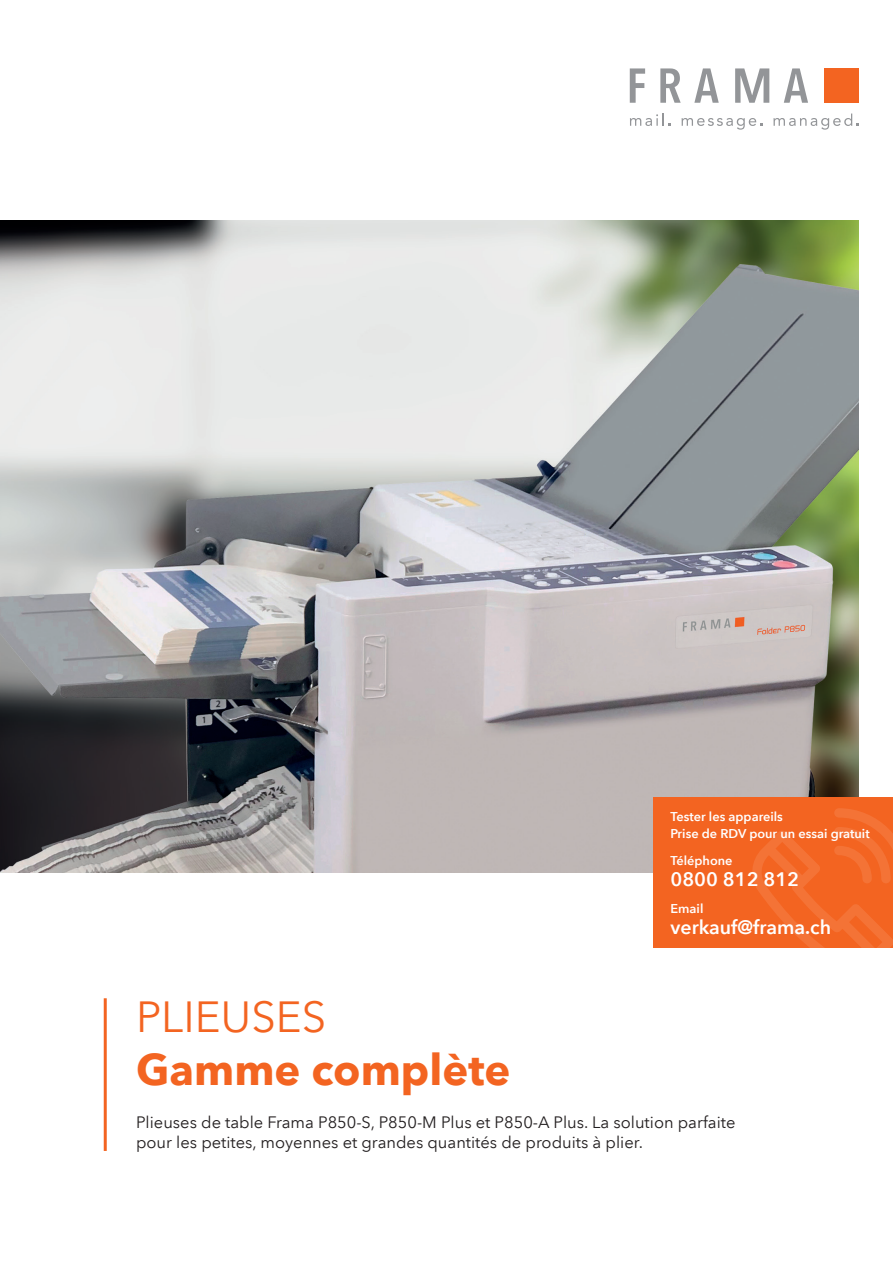
<style>
.page{position:relative;width:893px;height:1263px;background:#fff}
.page>*{position:absolute;margin:0;border:0;box-sizing:border-box;transform-origin:0 0}
.Überschrift{font:700 43.5px "Avenir Next LT Pro";color:#f36421}
.Überschrift-2{font:43.5px "Avenir Next LT Pro";color:#f36421}
.Fliesstext{font:600 19.5px "Avenir Next LT Pro";color:#fff}
.t1{font:16.5px/19.8px "Avenir Next LT Pro";color:#231f20}
.Fliesstext-2{font:600 12.75px "Avenir Next LT Pro";color:#fff}
</style>
<div class="page">
<img style="left:0;top:220px;width:859px;height:653px">
<div style="left:824px;top:68px;width:35px;height:35px;background:#f36421"></div>
<svg style="left:630px;top:68px;width:15px;height:35px"></svg>
<svg style="left:660px;top:68px;width:21px;height:35px"></svg>
<svg style="left:694px;top:68px;width:25px;height:35px"></svg>
<svg style="left:784px;top:68px;width:24px;height:35px"></svg>
<svg style="left:735px;top:68px;width:34px;height:35px"></svg>
<svg style="left:630px;top:114px;width:41px;height:12px"></svg>
<svg style="left:682px;top:118px;width:80px;height:12px"></svg>
<svg style="left:773px;top:114px;width:86px;height:16px"></svg>
<hr style="left:104px;top:998px;width:3px;height:153px;background:#f36421">
<div style="left:653px;top:797px;width:240px;height:151px;background:#f36421"></div>
<svg style="left:752px;top:808px;width:141px;height:140px"></svg>
<p class="Fliesstext-2" style="left:670px;top:809px;width:114px">Tester les appareils</p>
<p class="Fliesstext-2" style="left:670px;top:825px;width:201px">Prise de RDV pour un essai gratuit</p>
<p class="Fliesstext-2" style="left:670px;top:852px;width:64px">Téléphone</p>
<p class="Fliesstext" style="left:670px;top:867px;width:130px">0800 812 812</p>
<p class="Fliesstext-2" style="left:670px;top:900px;width:34px">Email</p>
<p class="Fliesstext" style="left:670px;top:915px;width:162px">verkauf@frama.ch</p>
<p class="Überschrift-2" style="left:136px;top:991px;width:192px">PLIEUSES</p>
<p class="Überschrift" style="left:136px;top:1042px;width:376px">Gamme complète</p>
<p class="t1" style="left:136px;top:1112px;width:601px">Plieuses de table Frama P850-S, P850-M Plus et P850-A Plus. La solution parfaite pour les petites, moyennes et grandes quantités de produits à plier.</p>
</div>
